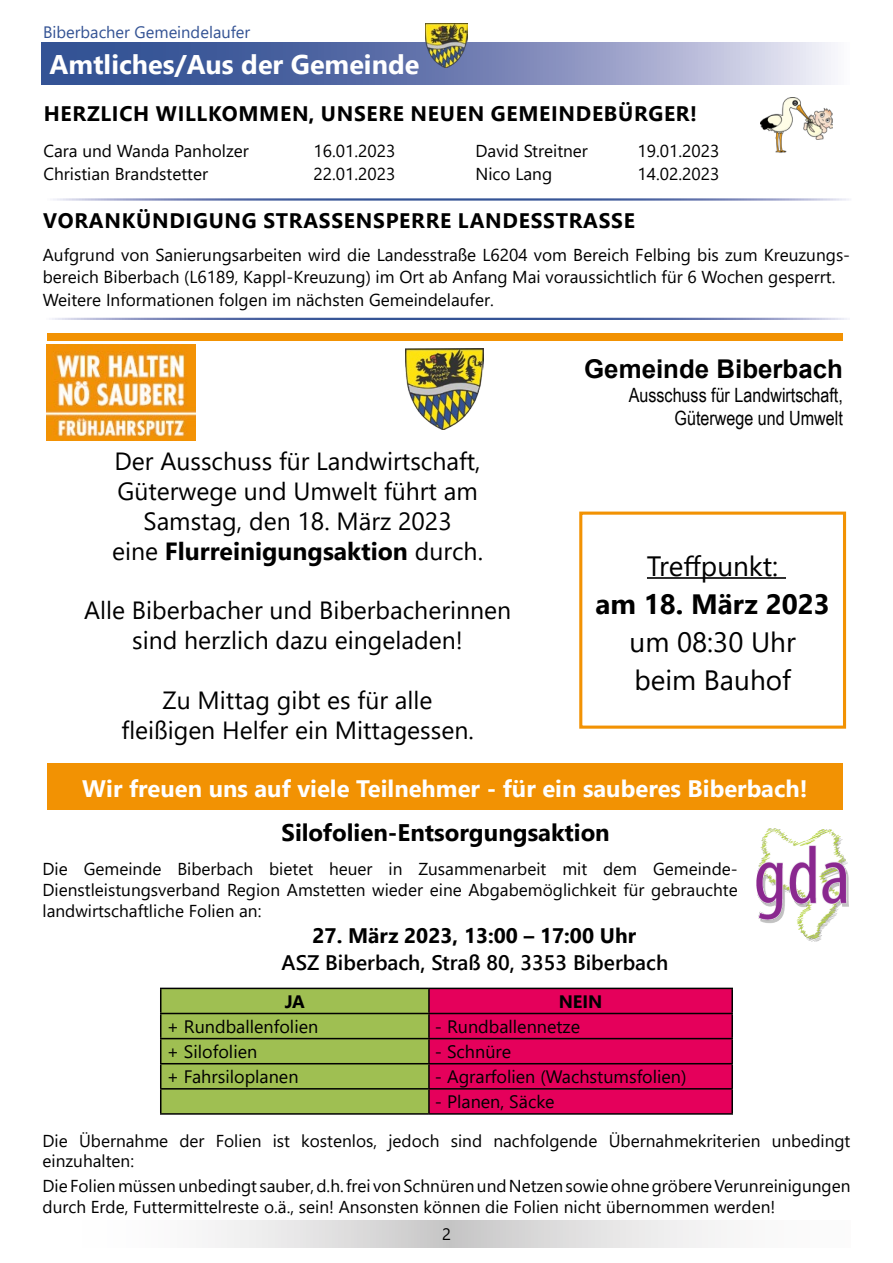
<style>
.page{position:relative;width:893px;height:1263px;background:#fff}
.page>*{position:absolute;margin:0;border:0;box-sizing:border-box;transform-origin:0 0}
.t1{font:27.9px/38.2px "Segoe UI";color:#000}
.t2{font:700 27.9px "Segoe UI";color:#000}
.t3{font:700 27px "Segoe UI";color:#fff}
.t4{font:700 25.8px "Arial";color:#000}
.t5{font:24.9px/29.8px "Segoe UI";color:#000;text-align:center}
.t6{font:700 24px "Segoe UI";color:#000}
.t7{font:700 23.85px "Segoe UI";color:#fff}
.t8{font:700 21px "Segoe UI";letter-spacing:.035em;color:#000}
.t9{font:600 21px "Segoe UI";color:#000}
.t10{font:700 21px "Segoe UI";color:#000}
.t11{font:19.65px/23.5px "Arial Narrow";color:#000;text-align:right}
.t12{font:18px "Segoe UI";color:#000}
.t13{font:700 18px "Segoe UI";color:#000}
.t14{font:17.25px/20.7px "Segoe UI";color:#000}
.t15{font:16.5px "Segoe UI";color:#345394}
.t16{font:16.5px "Segoe UI";color:#000}
.s1{font-weight:700}
</style>
<div class="page">
<svg style="left:208px;top:1220px;width:513px;height:27px"></svg>
<svg style="left:42px;top:43px;width:789px;height:41px;background:#7685b6"></svg>
<img style="left:425px;top:24px;width:43px;height:44px">
<img style="left:760px;top:98px;width:72px;height:55px">
<img style="left:46px;top:344px;width:149px;height:97px">
<div style="left:47px;top:763px;width:796px;height:47px;background:#f29203"></div>
<hr style="left:647px;top:577px;width:139px;height:2px;background:#000">
<div style="left:579px;top:512px;width:267px;height:217px;border:3px solid #f29203"></div>
<div style="left:47px;top:333px;width:796px;height:8px;background:#f29203"></div>
<img style="left:405px;top:348px;width:79px;height:81px">
<hr style="left:429px;top:988px;width:304px;height:1px;background:#000">
<hr style="left:731px;top:989px;width:2px;height:24px;background:#000">
<hr style="left:429px;top:1013px;width:304px;height:1px;background:#000">
<hr style="left:731px;top:1014px;width:2px;height:24px;background:#000">
<hr style="left:429px;top:1038px;width:304px;height:1px;background:#000">
<hr style="left:731px;top:1039px;width:2px;height:24px;background:#000">
<hr style="left:429px;top:1063px;width:304px;height:1px;background:#000">
<hr style="left:731px;top:1064px;width:2px;height:24px;background:#000">
<svg style="left:160px;top:988px;width:572px;height:125px;background:#b85451"></svg>
<hr style="left:429px;top:1088px;width:304px;height:1px;background:#000">
<hr style="left:428px;top:1089px;width:2px;height:24px;background:#000">
<hr style="left:731px;top:1089px;width:2px;height:24px;background:#000">
<hr style="left:160px;top:1113px;width:269px;height:2px;background:#000">
<hr style="left:429px;top:1113px;width:304px;height:2px;background:#000">
<img style="left:756px;top:828px;width:93px;height:114px">
<p class="t15" style="left:43px;top:16px;width:209px">Biberbacher Gemeindelaufer</p>
<h2 class="t3" style="left:49px;top:39px;width:371px">Amtliches/Aus der Gemeinde</h2>
<p class="t8" style="left:44px;top:94px;width:654px">HERZLICH WILLKOMMEN, UNSERE NEUEN GEMEINDEBÜRGER!</p>
<p class="t14" style="left:43px;top:139px;width:207px">Cara und Wanda Panholzer</p>
<p class="t14" style="left:313px;top:139px;width:83px">16.01.2023</p>
<p class="t14" style="left:475px;top:139px;width:114px">David Streitner</p>
<p class="t14" style="left:637px;top:139px;width:83px">19.01.2023</p>
<p class="t14" style="left:43px;top:162px;width:166px">Christian Brandstetter</p>
<p class="t14" style="left:313px;top:162px;width:83px">22.01.2023</p>
<p class="t14" style="left:475px;top:162px;width:78px">Nico Lang</p>
<p class="t14" style="left:637px;top:162px;width:83px">14.02.2023</p>
<p class="t8" style="left:43px;top:201px;width:593px">VORANKÜNDIGUNG STRASSENSPERRE LANDESSTRASSE</p>
<p class="t14" style="left:43px;top:242px;width:809px;line-height:22.5px">Aufgrund von Sanierungsarbeiten wird die Landesstraße L6204 vom Bereich Felbing bis zum Kreuzungs&shy;bereich Biberbach (L6189, Kappl-Kreuzung) im Ort ab Anfang Mai voraussichtlich für 6 Wochen gesperrt.<br>Weitere Informationen folgen im nächsten Gemeindelaufer.</p>
<h3 class="t5" style="left:112px;top:444px;width:372px">Der Ausschuss für Landwirtschaft,<br>Güterwege und Umwelt führt am<br>Samstag, den 18. März 2023<br>eine <span class="s1">Flurreinigungsaktion</span> durch.</h3>
<h3 class="t5" style="left:84px;top:593px;width:429px">Alle Biberbacher und Biberbacherinnen sind herzlich dazu eingeladen!</h3>
<h3 class="t5" style="left:121px;top:683px;width:354px">Zu Mittag gibt es für alle fleißigen Helfer ein Mittagessen.</h3>
<h3 class="t4" style="left:584px;top:351px;width:260px">Gemeinde Biberbach</h3>
<p class="t11" style="left:629px;top:382px;width:216px">Ausschuss für Landwirtschaft,<br>Güterwege und Umwelt</p>
<h1 class="t1" style="left:647px;top:544px;width:133px">Treffpunkt:</h1>
<h1 class="t2" style="left:595px;top:578px;width:236px">am 18. März 2023</h1>
<h1 class="t1" style="left:630px;top:621px;width:168px">um 08:30 Uhr beim Bauhof</h1>
<h3 class="t7" style="left:82px;top:766px;width:727px">Wir freuen uns auf viele Teilnehmer - für ein sauberes Biberbach!</h3>
<h3 class="t6" style="left:282px;top:810px;width:330px">Silofolien-Entsorgungsaktion</h3>
<p class="t14" style="left:43px;top:857px;width:697px;text-align:justify">Die Gemeinde Biberbach bietet heuer in Zusammenarbeit mit dem Gemeinde-Dienstleistungsverband Region Amstetten wieder eine Abgabemöglichkeit für gebrauchte landwirtschaftliche Folien an:</p>
<p class="t10" style="left:313px;top:916px;width:325px">27. März 2023, 13:00 – 17:00 Uhr</p>
<p class="t9" style="left:282px;top:942px;width:388px">ASZ Biberbach, Straß 80, 3353 Biberbach</p>
<p class="t13" style="left:285px;top:984px;width:22px">JA</p>
<p class="t13" style="left:559px;top:984px;width:45px">NEIN</p>
<p class="t12" style="left:167px;top:1009px;width:153px">+ Rundballenfolien</p>
<p class="t12" style="left:435px;top:1009px;width:147px">- Rundballennetze</p>
<p class="t12" style="left:167px;top:1034px;width:92px">+ Silofolien</p>
<p class="t12" style="left:435px;top:1034px;width:78px">- Schnüre</p>
<p class="t12" style="left:167px;top:1059px;width:133px">+ Fahrsiloplanen</p>
<p class="t12" style="left:435px;top:1059px;width:253px">- Agrarfolien (Wachstumsfolien)</p>
<p class="t12" style="left:435px;top:1084px;width:121px">- Planen, Säcke</p>
<p class="t14" style="left:43px;top:1128px;width:809px">Die Übernahme der Folien ist kostenlos, jedoch sind nachfolgende Übernahmekriterien unbedingt einzuhalten:</p>
<p class="t14" style="left:43px;top:1174px;width:809px">Die Folien müssen unbedingt sauber, d.h. frei von Schnüren und Netzen sowie ohne gröbere Verunreinigungen durch Erde, Futtermittelreste o.ä., sein! Ansonsten können die Folien nicht übernommen werden!</p>
<p class="t16" style="left:442px;top:1218px;width:10px">2</p>
</div>
